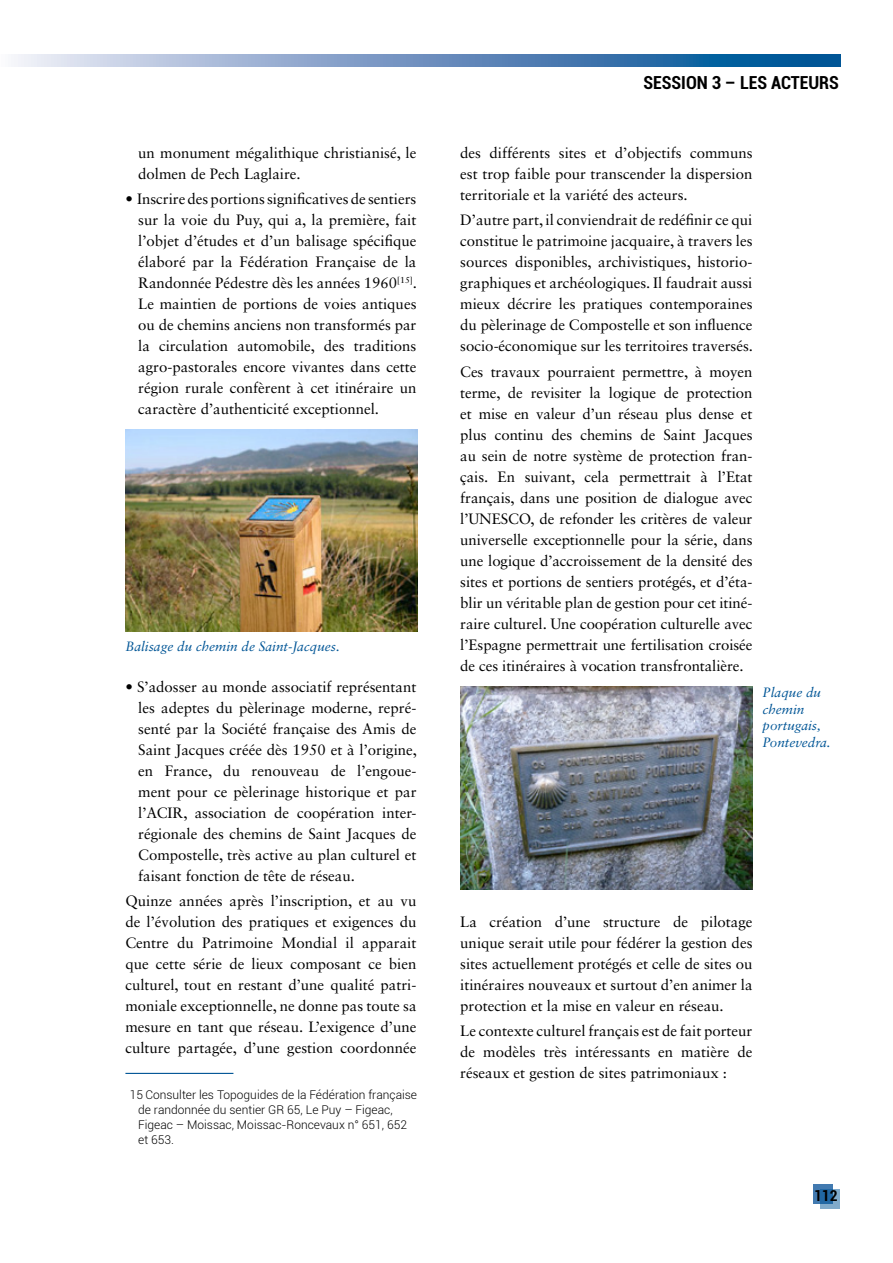
<style>
.page{position:relative;width:893px;height:1263px;background:#fff}
.page>*{position:absolute;margin:0;border:0;box-sizing:border-box;transform-origin:0 0}
.t1{font:700 condensed 18px "Roboto";color:#000}
.t2{font:15px/21px "Sabon LT Std";color:#000;text-align:justify}
.t3{font:700 condensed 15px "Roboto";color:#000}
.t4{font:italic 13.5px/16.5px "Sabon LT Std";color:#005596}
.t5{font:300 12px/15px "Roboto";color:#000}
</style>
<div class="page">
<svg style="left:14px;top:54px;width:826px;height:13px;background:#6c95c0"></svg>
<div style="left:813px;top:1184px;width:20px;height:20px;background:#427ab0"></div>
<svg style="left:820px;top:1189px;width:19px;height:19px"></svg>
<hr style="left:125px;top:1073px;width:108px;height:1px;background:#005596">
<img style="left:125px;top:429px;width:293px;height:203px">
<img style="left:460px;top:687px;width:293px;height:202px">
<p class="t2" style="left:138px;top:142px;width:280px">un monument mégalithique christianisé, le dolmen de Pech Laglaire.</p>
<p class="t2" style="left:138px;top:189px;width:280px;text-indent:-13px">• Inscrire des portionssignificatives de sentiers sur la voie du Puy, qui a, la première, fait l’objet d’études et d’un balisage spécifique élaboré par la Fédération Française de la Randonnée Pédestre dès les années 1960<sup>[15]</sup>.<br>Le maintien de portions de voies antiques ou de chemins anciens non transformés par la circulation automobile, des traditions agro-pastorales encore vivantes dans cette région rurale confèrent à cet itinéraire un caractère d’authenticité exceptionnel.</p>
<p class="t4" style="left:125px;top:638px;width:216px">Balisage du chemin de Saint-Jacques.</p>
<p class="t2" style="left:138px;top:676px;width:280px;text-indent:-13px">• S’adosser au monde associatif représentant les adeptes du pèlerinage moderne, repré&shy;senté par la Société française des Amis de Saint Jacques créée dès 1950 et à l’origine, en France, du renouveau de l’engoue&shy;ment pour ce pèlerinage historique et par l’ACIR, association de coopération inter&shy;régionale des chemins de Saint Jacques de Compostelle, très active au plan culturel et faisant fonction de tête de réseau.</p>
<p class="t2" style="left:125px;top:890px;width:293px">Quinze années après l’inscription, et au vu de l’évolution des pratiques et exigences du Centre du Patrimoine Mondial il apparait que cette série de lieux composant ce bien culturel, tout en restant d’une qualité patri&shy;moniale exceptionnelle, ne donne pas toute sa mesure en tant que réseau. L’exigence d’une culture partagée, d’une gestion coordonnée</p>
<p class="t5" style="left:138px;top:1087px;width:280px;text-indent:-9px">15 Consulter les Topoguides de la Fédération française de randonnée du sentier GR 65, Le Puy – Figeac, Figeac – Moissac, Moissac-Roncevaux n° 651, 652 et 653.</p>
<p class="t1" style="left:643px;top:70px;width:197px">SESSION 3 – LES ACTEURS</p>
<p class="t2" style="left:460px;top:142px;width:294px">des différents sites et d’objectifs communs est trop faible pour transcender la dispersion territoriale et la variété des acteurs.</p>
<p class="t2" style="left:460px;top:210px;width:294px">D’autre part, il conviendrait de redéfinir ce qui constitue le patrimoine jacquaire, à travers les sources disponibles, archivistiques, historio&shy;graphiques et archéologiques. Il faudrait aussi mieux décrire les pratiques contemporaines du pèlerinage de Compostelle et son influence socio-économique sur les territoires traversés.</p>
<p class="t2" style="left:460px;top:361px;width:294px">Ces travaux pourraient permettre, à moyen terme, de revisiter la logique de protection et mise en valeur d’un réseau plus dense et plus continu des chemins de Saint Jacques au sein de notre système de protection fran&shy;çais. En suivant, cela permettrait à l’Etat français, dans une position de dialogue avec l’UNESCO, de refonder les critères de valeur universelle exceptionnelle pour la série, dans une logique d’accroissement de la densité des sites et portions de sentiers protégés, et d’éta&shy;blir un véritable plan de gestion pour cet itiné&shy;raire culturel. Une coopération culturelle avec l’Espagne permettrait une fertilisation croisée de ces itinéraires à vocation transfrontalière.</p>
<p class="t4" style="left:763px;top:684px;width:69px">Plaque du chemin portugais,<br>Pontevedra.</p>
<p class="t2" style="left:460px;top:911px;width:294px">La création d’une structure de pilotage unique serait utile pour fédérer la gestion des sites actuellement protégés et celle de sites ou itinéraires nouveaux et surtout d’en animer la protection et la mise en valeur en réseau.</p>
<p class="t2" style="left:460px;top:1020px;width:294px">Le contexte culturel français est de fait porteur de modèles très intéressants en matière de réseaux et gestion de sites patrimoniaux :</p>
<p class="t3" style="left:814px;top:1185px;width:25px">112</p>
</div>
